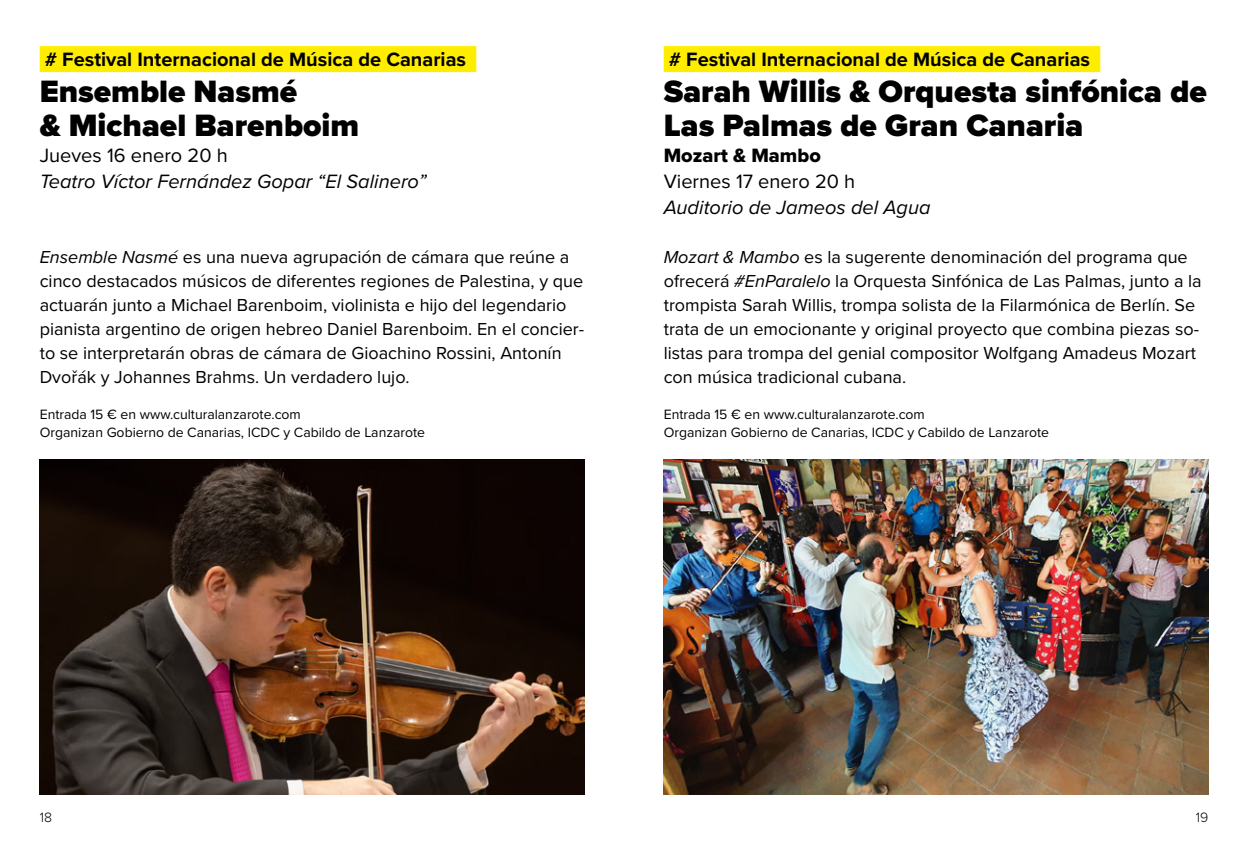
<style>
.page{position:relative;width:1248px;height:851px;background:#fff}
.page>*{position:absolute;margin:0;border:0;box-sizing:border-box;transform-origin:0 0}
.t1{font:900 32px/34px "Proxima Nova";color:#000}
.t2{font:700 20px "Proxima Nova";color:#000}
.t3{font:italic 20px "Proxima Nova";color:#000}
.t4{font:20px "Proxima Nova";color:#000}
.t5{font:20px "Proxima Nova Extrabld";color:#000}
.t6{font:18px/24px "Proxima Nova";color:#000}
.t7{font:14px/18px "Proxima Nova";color:#000}
.t8{font:300 14px "Proxima Nova";color:#000}
.s1{font-style:italic}
</style>
<div class="page">
<img style="left:40px;top:460px;width:544px;height:334px">
<div style="left:40px;top:46px;width:436px;height:26px;background:#ffed00"></div>
<img style="left:663px;top:460px;width:545px;height:334px">
<div style="left:663px;top:46px;width:437px;height:26px;background:#ffed00"></div>
<p class="t2" style="left:45px;top:44px;width:423px"># Festival Internacional de Música de Canarias</p>
<h1 class="t1" style="left:40px;top:74px;width:321px">Ensemble Nasmé<br>&amp; Michael Barenboim</h1>
<p class="t4" style="left:40px;top:140px;width:190px">Jueves 16 enero 20 h</p>
<p class="t3" style="left:40px;top:166px;width:388px">Teatro Víctor Fernández Gopar “El Salinero”</p>
<p class="t6" style="left:40px;top:244px;width:546px"><span class="s1">Ensemble Nasmé</span> es una nueva agrupación de cámara que reúne a cinco destacados músicos de diferentes regiones de Palestina, y que actuarán junto a Michael Barenboim, violinista e hijo del legendario pianista argentino de origen hebreo Daniel Barenboim. En el concier&shy;to se interpretarán obras de cámara de Gioachino Rossini, Antonín Dvořák y Johannes Brahms. Un verdadero lujo.</p>
<p class="t7" style="left:40px;top:405px;width:387px">Entrada 15 € en www.culturalanzarote.com<br>Organizan Gobierno de Canarias, ICDC y Cabildo de Lanzarote</p>
<p class="t2" style="left:668px;top:44px;width:423px"># Festival Internacional de Música de Canarias</p>
<h1 class="t1" style="left:663px;top:74px;width:544px">Sarah Willis &amp; Orquesta sinfónica de<br>Las Palmas de Gran Canaria</h1>
<p class="t5" style="left:663px;top:140px;width:159px">Mozart &amp; Mambo</p>
<p class="t4" style="left:663px;top:166px;width:193px">Viernes 17 enero 20 h</p>
<p class="t3" style="left:663px;top:192px;width:268px">Auditorio de Jameos del Agua</p>
<p class="t6" style="left:663px;top:244px;width:539px"><span class="s1">Mozart &amp; Mambo</span> es la sugerente denominación del programa que ofrecerá <span class="s1">#EnParalelo</span> la Orquesta Sinfónica de Las Palmas, junto a la trompista Sarah Willis, trompa solista de la Filarmónica de Berlín. Se trata de un emocionante y original proyecto que combina piezas so&shy;listas para trompa del genial compositor Wolfgang Amadeus Mozart con música tradicional cubana.</p>
<p class="t7" style="left:663px;top:405px;width:387px">Entrada 15 € en www.culturalanzarote.com<br>Organizan Gobierno de Canarias, ICDC y Cabildo de Lanzarote</p>
<p class="t8" style="left:40px;top:807px;width:14px">18</p>
<p class="t8" style="left:1195px;top:807px;width:14px">19</p>
</div>
